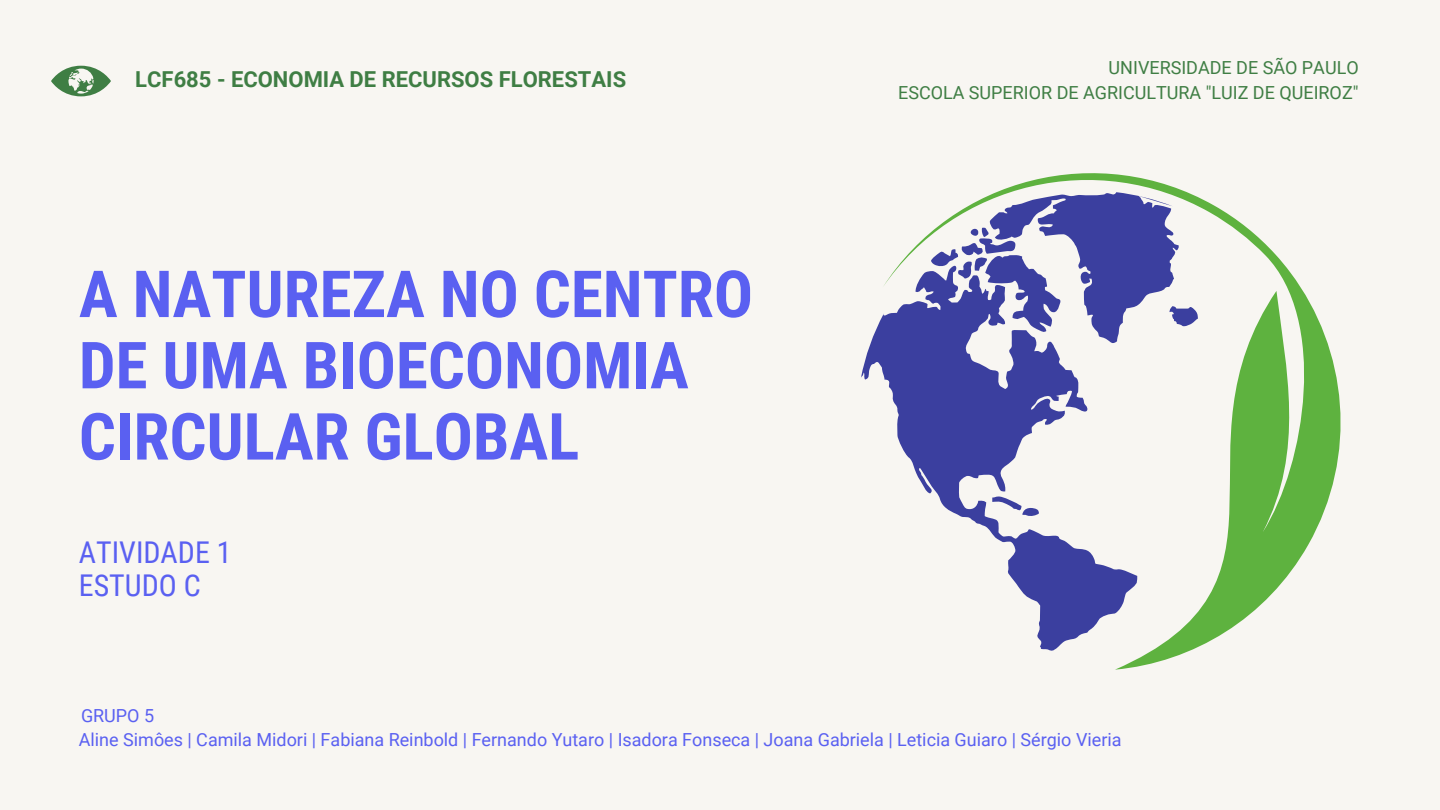
<style>
.page{position:relative;width:1440px;height:810px;background:#f8f6f2}
.page>*{position:absolute;margin:0;border:0;box-sizing:border-box;transform-origin:0 0}
.t1{font:700 65px/71.2px "Roboto Condensed";color:#5a60f1}
.t2{font:30px/33px "Roboto Condensed";color:#5a60f1}
.t3{font:700 22px "Roboto";color:#3f7e44}
.t4{font:18px "Roboto";color:#5a60f1}
.t5{font:18px/24.8px "Roboto";color:#3f7e44;text-align:right}
</style>
<div class="page">
<svg style="left:997px;top:173px;width:344px;height:497px"></svg>
<svg style="left:861px;top:192px;width:337px;height:460px"></svg>
<svg style="left:51px;top:66px;width:60px;height:30px"></svg>
<p class="t3" style="left:135px;top:67px;width:492px">LCF685 - ECONOMIA DE RECURSOS FLORESTAIS</p>
<h1 class="t1" style="left:79px;top:259px;width:676px">A NATUREZA NO CENTRO<br>DE UMA BIOECONOMIA<br>CIRCULAR GLOBAL</h1>
<h2 class="t2" style="left:79px;top:536px;width:154px">ATIVIDADE 1<br>ESTUDO C</h2>
<p class="t4" style="left:81px;top:706px;width:75px">GRUPO 5</p>
<p class="t5" style="left:898px;top:56px;width:462px">UNIVERSIDADE DE SÃO PAULO<br>ESCOLA SUPERIOR DE AGRICULTURA "LUIZ DE QUEIROZ"</p>
<p class="t4" style="left:79px;top:729px;width:1044px">Aline Simôes | Camila Midori | Fabiana Reinbold | Fernando Yutaro | Isadora Fonseca | Joana Gabriela | Leticia Guiaro | Sérgio Vieria</p>
</div>
